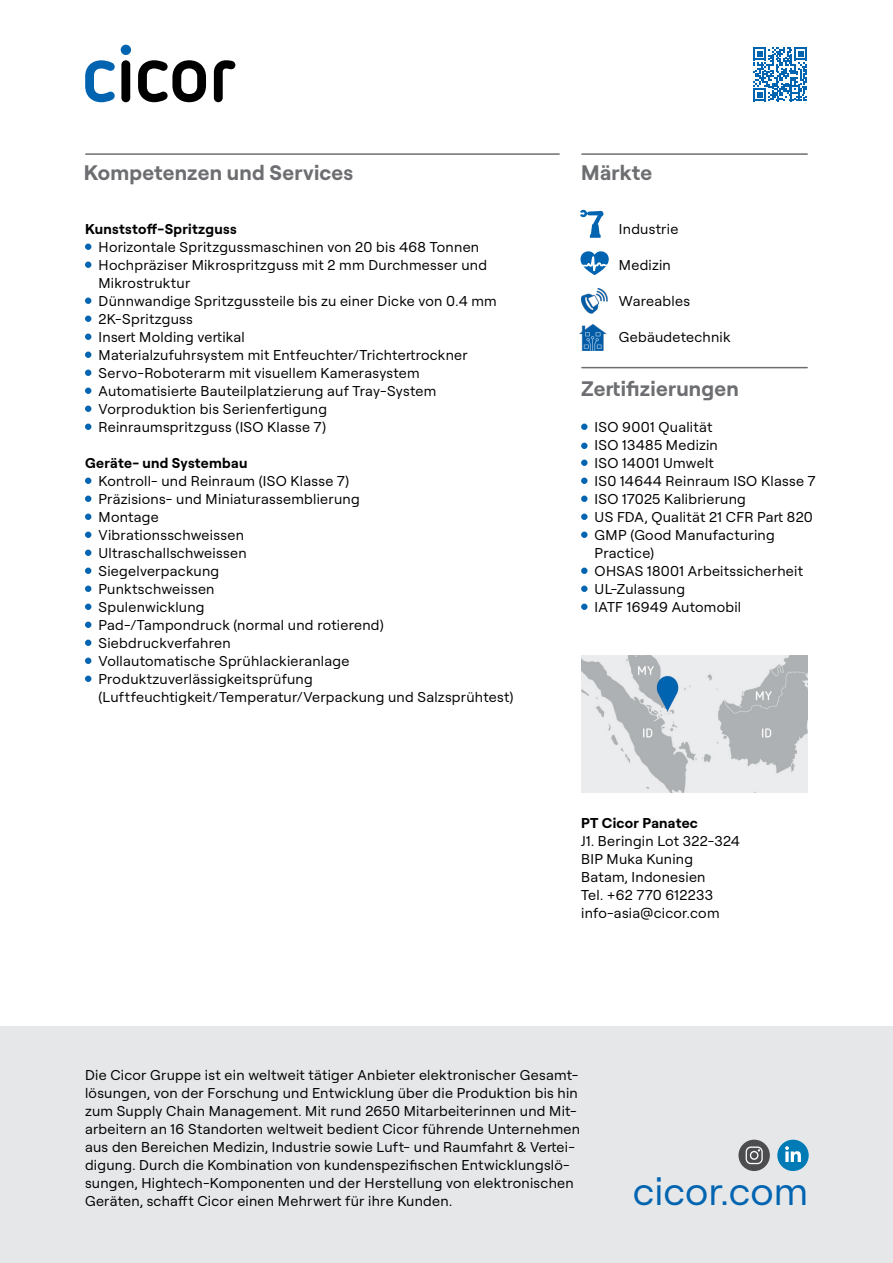
<style>
.page{position:relative;width:893px;height:1263px;background:#fff}
.page>*{position:absolute;margin:0;border:0;box-sizing:border-box;transform-origin:0 0}
.t1{font:39px "Roobert";color:#0064b1}
.t2{font:700 21px "Roobert";letter-spacing:.01em;color:#6d6e71}
.t3{font:14.25px/18px "Roobert";letter-spacing:.02em;color:#000}
.t4{font:700 14.25px "Roobert";letter-spacing:.02em;color:#000}
</style>
<div class="page">
<svg style="left:85px;top:60px;width:30px;height:42px"></svg>
<div style="left:121px;top:45px;width:10px;height:10px;background:#0064b1;border-radius:50%"></div>
<div style="left:121px;top:60px;width:9px;height:42px;background:#000;border-radius:4px"></div>
<svg style="left:138px;top:60px;width:68px;height:42px"></svg>
<svg style="left:214px;top:60px;width:21px;height:42px"></svg>
<svg style="left:85px;top:244px;width:6px;height:6px"></svg>
<svg style="left:85px;top:262px;width:6px;height:6px"></svg>
<svg style="left:85px;top:298px;width:6px;height:6px"></svg>
<svg style="left:85px;top:316px;width:6px;height:6px"></svg>
<svg style="left:85px;top:334px;width:6px;height:6px"></svg>
<svg style="left:85px;top:352px;width:6px;height:6px"></svg>
<svg style="left:85px;top:370px;width:6px;height:6px"></svg>
<svg style="left:85px;top:388px;width:6px;height:6px"></svg>
<svg style="left:85px;top:406px;width:6px;height:6px"></svg>
<svg style="left:85px;top:424px;width:6px;height:6px"></svg>
<svg style="left:85px;top:478px;width:6px;height:6px"></svg>
<svg style="left:85px;top:496px;width:6px;height:6px"></svg>
<svg style="left:85px;top:514px;width:6px;height:6px"></svg>
<svg style="left:85px;top:532px;width:6px;height:6px"></svg>
<svg style="left:85px;top:550px;width:6px;height:6px"></svg>
<svg style="left:85px;top:568px;width:6px;height:6px"></svg>
<svg style="left:85px;top:586px;width:6px;height:6px"></svg>
<svg style="left:85px;top:604px;width:6px;height:6px"></svg>
<svg style="left:85px;top:622px;width:6px;height:6px"></svg>
<svg style="left:85px;top:640px;width:6px;height:6px"></svg>
<svg style="left:85px;top:658px;width:6px;height:6px"></svg>
<svg style="left:85px;top:676px;width:6px;height:6px"></svg>
<svg style="left:581px;top:424px;width:6px;height:6px"></svg>
<svg style="left:581px;top:443px;width:6px;height:6px"></svg>
<svg style="left:581px;top:460px;width:6px;height:6px"></svg>
<svg style="left:581px;top:478px;width:6px;height:6px"></svg>
<svg style="left:581px;top:496px;width:6px;height:6px"></svg>
<svg style="left:581px;top:514px;width:6px;height:6px"></svg>
<svg style="left:581px;top:532px;width:6px;height:6px"></svg>
<svg style="left:581px;top:568px;width:6px;height:6px"></svg>
<svg style="left:581px;top:586px;width:6px;height:6px"></svg>
<svg style="left:581px;top:604px;width:6px;height:6px"></svg>
<hr style="left:582px;top:367px;width:225px;height:1px;background:#6d6e71">
<hr style="left:582px;top:153px;width:225px;height:2px;background:#6d6e71">
<div style="left:0;top:1026px;width:893px;height:237px;background:#e6e7e8"></div>
<hr style="left:86px;top:153px;width:473px;height:2px;background:#6d6e71">
<svg style="left:580px;top:210px;width:23px;height:28px"></svg>
<svg style="left:580px;top:251px;width:29px;height:24px"></svg>
<img style="left:581px;top:288px;width:26px;height:25px">
<img style="left:579px;top:324px;width:27px;height:27px">
<svg style="left:753px;top:47px;width:54px;height:54px"></svg>
<img style="left:581px;top:656px;width:227px;height:136px">
<div style="left:777px;top:1140px;width:32px;height:31px;background:#007bb6;border-radius:50%"></div>
<svg style="left:785px;top:1146px;width:16px;height:16px"></svg>
<div style="left:738px;top:1140px;width:32px;height:31px;background:#4d4d4f;border-radius:50%"></div>
<svg style="left:746px;top:1146px;width:17px;height:18px"></svg>
<h2 class="t2" style="left:84px;top:157px;width:271px">Kompetenzen und Services</h2>
<h2 class="t2" style="left:581px;top:157px;width:73px">Märkte</h2>
<p class="t3" style="left:619px;top:219px;width:61px">Industrie</p>
<p class="t3" style="left:619px;top:255px;width:53px">Medizin</p>
<p class="t3" style="left:619px;top:291px;width:73px">Wareables</p>
<p class="t3" style="left:619px;top:327px;width:113px">Gebäudetechnik</p>
<p class="t4" style="left:85px;top:219px;width:153px">Kunststoff-Spritzguss</p>
<p class="t3" style="left:99px;top:237px;width:400px">Horizontale Spritzgussmaschinen von 20 bis 468 Tonnen Hochpräziser Mikrospritzguss mit 2 mm Durchmesser und Mikrostruktur<br>Dünnwandige Spritzgussteile bis zu einer Dicke von 0.4 mm 2K-Spritzguss<br>Insert Molding vertikal<br>Materialzufuhrsystem mit Entfeuchter/Trichtertrockner Servo-Roboterarm mit visuellem Kamerasystem Automatisierte Bauteilplatzierung auf Tray-System Vorproduktion bis Serienfertigung<br>Reinraumspritzguss (ISO Klasse 7)</p>
<p class="t4" style="left:85px;top:453px;width:164px">Geräte- und Systembau</p>
<p class="t3" style="left:99px;top:471px;width:417px">Kontroll- und Reinraum (ISO Klasse 7)<br>Präzisions- und Miniaturassemblierung<br>Montage<br>Vibrationsschweissen<br>Ultraschallschweissen<br>Siegelverpackung<br>Punktschweissen<br>Spulenwicklung<br>Pad-/Tampondruck (normal und rotierend)<br>Siebdruckverfahren<br>Vollautomatische Sprühlackieranlage<br>Produktzuverlässigkeitsprüfung (Luftfeuchtigkeit/Temperatur/Verpackung und Salzsprühtest)</p>
<h2 class="t2" style="left:581px;top:373px;width:159px">Zertifizierungen</h2>
<p class="t3" style="left:595px;top:417px;width:222px">ISO 9001 Qualität<br>ISO 13485 Medizin<br>ISO 14001 Umwelt<br>IS0 14644 Reinraum ISO Klasse 7<br>ISO 17025 Kalibrierung<br>US FDA, Qualität 21 CFR Part 820<br>GMP (Good Manufacturing<br>Practice)<br>OHSAS 18001 Arbeitssicherheit<br>UL-Zulassung<br>IATF 16949 Automobil</p>
<p class="t4" style="left:581px;top:813px;width:118px">PT Cicor Panatec</p>
<p class="t3" style="left:581px;top:831px;width:160px">J1. Beringin Lot 322-324<br>BIP Muka Kuning<br>Batam, Indonesien<br>Tel. +62 770 612233 info-asia@cicor.com</p>
<p class="t3" style="left:85px;top:1065px;width:496px">Die Cicor Gruppe ist ein weltweit tätiger Anbieter elektronischer Gesamt&shy;lösungen, von der Forschung und Entwicklung über die Produktion bis hin zum Supply Chain Management. Mit rund 2650 Mitarbeiterinnen und Mit&shy;arbeitern an 16 Standorten weltweit bedient Cicor führende Unternehmen aus den Bereichen Medizin, Industrie sowie Luft- und Raumfahrt &amp; Vertei&shy;digung. Durch die Kombination von kundenspezifischen Entwicklungslö&shy;sungen, Hightech-Komponenten und der Herstellung von elektronischen Geräten, schafft Cicor einen Mehrwert für ihre Kunden.</p>
<h1 class="t1" style="left:633px;top:1164px;width:177px">cicor.com</h1>
</div>
